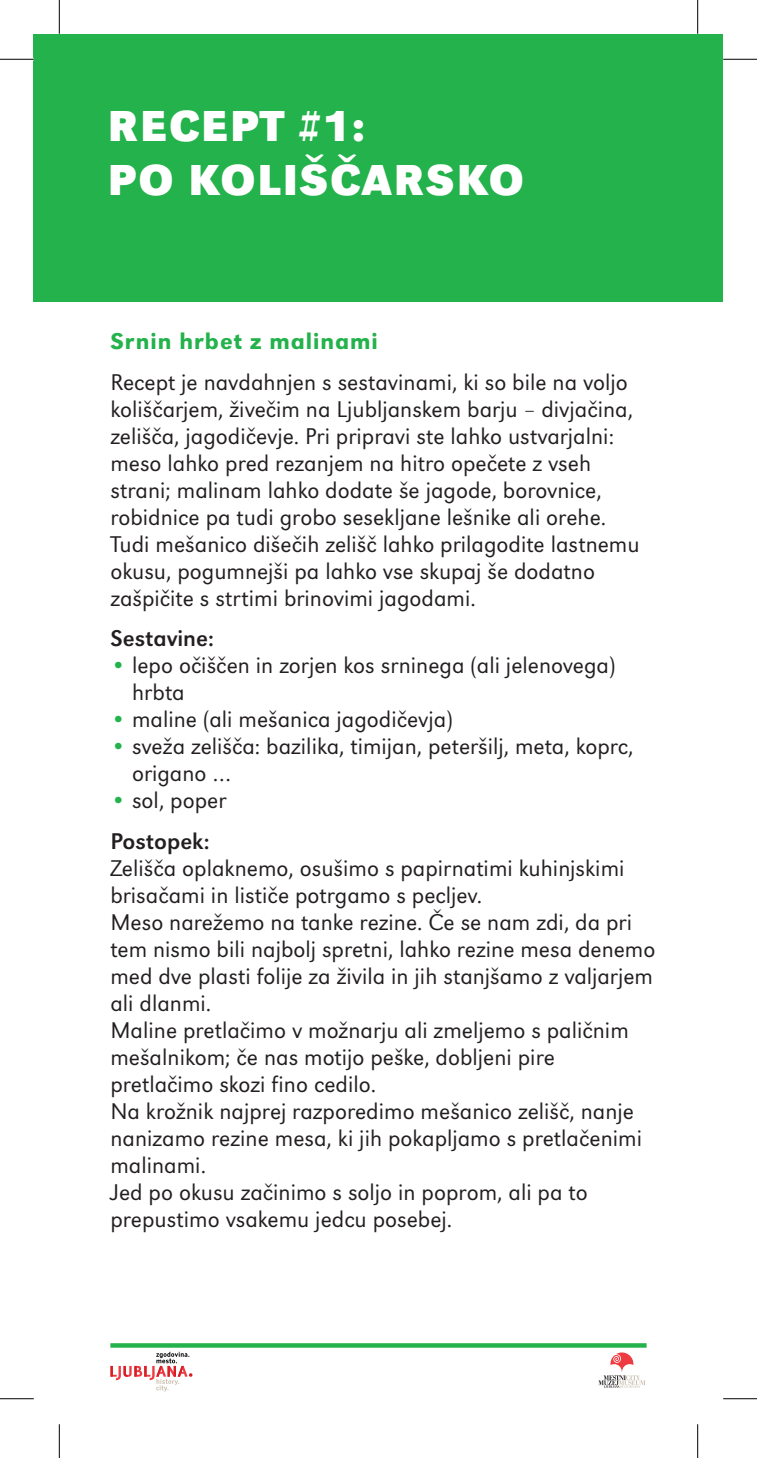
<style>
.page{position:relative;width:757px;height:1458px;background:#fff}
.page>*{position:absolute;margin:0;border:0;box-sizing:border-box;transform-origin:0 0}
.t1{font:700 45px/54px "URW Grotesk TEE";letter-spacing:.04em;color:#fff}
.t2{font:23.62px/27px "URW Grotesk TEE Ligh";color:#231f20}
.t3{font:500 23.62px "URW Grotesk TEE";letter-spacing:.04em;color:#23b24b}
.t4{font:23.62px "URW Grotesk TEE";color:#231f20}
.s1{color:#23b24b}
.s2{color:#fff}
</style>
<div class="page">
<div style="left:34px;top:34px;width:689px;height:268px;background:#23b24b"></div>
<div style="left:110px;top:1343px;width:536px;height:5px;background:#23b24b"></div>
<svg style="left:598px;top:1352px;width:47px;height:36px"></svg>
<svg style="left:110px;top:1352px;width:82px;height:40px"></svg>
<hr style="left:0;top:59px;width:34px;height:1px;background:#000">
<hr style="left:723px;top:59px;width:33px;height:1px;background:#000">
<hr style="left:0;top:1398px;width:34px;height:1px;background:#000">
<hr style="left:723px;top:1398px;width:33px;height:1px;background:#000">
<hr style="left:59px;top:0;width:1px;height:34px;background:#000">
<hr style="left:59px;top:1424px;width:1px;height:34px;background:#000">
<hr style="left:697px;top:0;width:1px;height:34px;background:#000">
<hr style="left:697px;top:1424px;width:1px;height:34px;background:#000">
<h1 class="t1" style="left:108px;top:98px;width:417px">RECEPT #1:<br>PO KOLIŠČARSKO</h1>
<p class="t3" style="left:110px;top:328px;width:269px">Srnin hrbet z malinami</p>
<p class="t2" style="left:110px;top:368px;width:530px">Recept je navdahnjen s sestavinami, ki so bile na voljo koliščarjem, živečim na Ljubljanskem barju – divjačina, zelišča, jagodičevje. Pri pripravi ste lahko ustvarjalni: meso lahko pred rezanjem na hitro opečete z vseh strani; malinam lahko dodate še jagode, borovnice, robidnice pa tudi grobo sesekljane lešnike ali orehe.<br>Tudi mešanico dišečih zelišč lahko prilagodite lastnemu okusu, pogumnejši pa lahko vse skupaj še dodatno zašpičite s strtimi brinovimi jagodami.</p>
<p class="t4" style="left:110px;top:625px;width:105px">Sestavine:</p>
<p class="t2" style="left:110px;top:652px;width:506px"><span class="s1">•</span> lepo očiščen in zorjen kos srninega (ali jelenovega)</p>
<p class="t2" style="left:110px;top:679px;width:76px"><span class="s2">•</span> hrbta</p>
<p class="t2" style="left:110px;top:706px;width:344px"><span class="s1">•</span> maline (ali mešanica jagodičevja)</p>
<p class="t2" style="left:110px;top:733px;width:524px"><span class="s1">•</span> sveža zelišča: bazilika, timijan, peteršilj, meta, koprc,</p>
<p class="t2" style="left:110px;top:760px;width:122px"><span class="s2">•</span> origano …</p>
<p class="t2" style="left:110px;top:787px;width:118px"><span class="s1">•</span> sol, poper</p>
<p class="t4" style="left:110px;top:827px;width:101px">Postopek:</p>
<p class="t2" style="left:110px;top:854px;width:546px">Zelišča oplaknemo, osušimo s papirnatimi kuhinjskimi brisačami in lističe potrgamo s pecljev.<br>Meso narežemo na tanke rezine. Če se nam zdi, da pri tem nismo bili najbolj spretni, lahko rezine mesa denemo med dve plasti folije za živila in jih stanjšamo z valjarjem ali dlanmi.<br>Maline pretlačimo v možnarju ali zmeljemo s paličnim mešalnikom; če nas motijo peške, dobljeni pire pretlačimo skozi fino cedilo.<br>Na krožnik najprej razporedimo mešanico zelišč, nanje nanizamo rezine mesa, ki jih pokapljamo s pretlačenimi malinami.<br>Jed po okusu začinimo s soljo in poprom, ali pa to prepustimo vsakemu jedcu posebej.</p>
</div>
